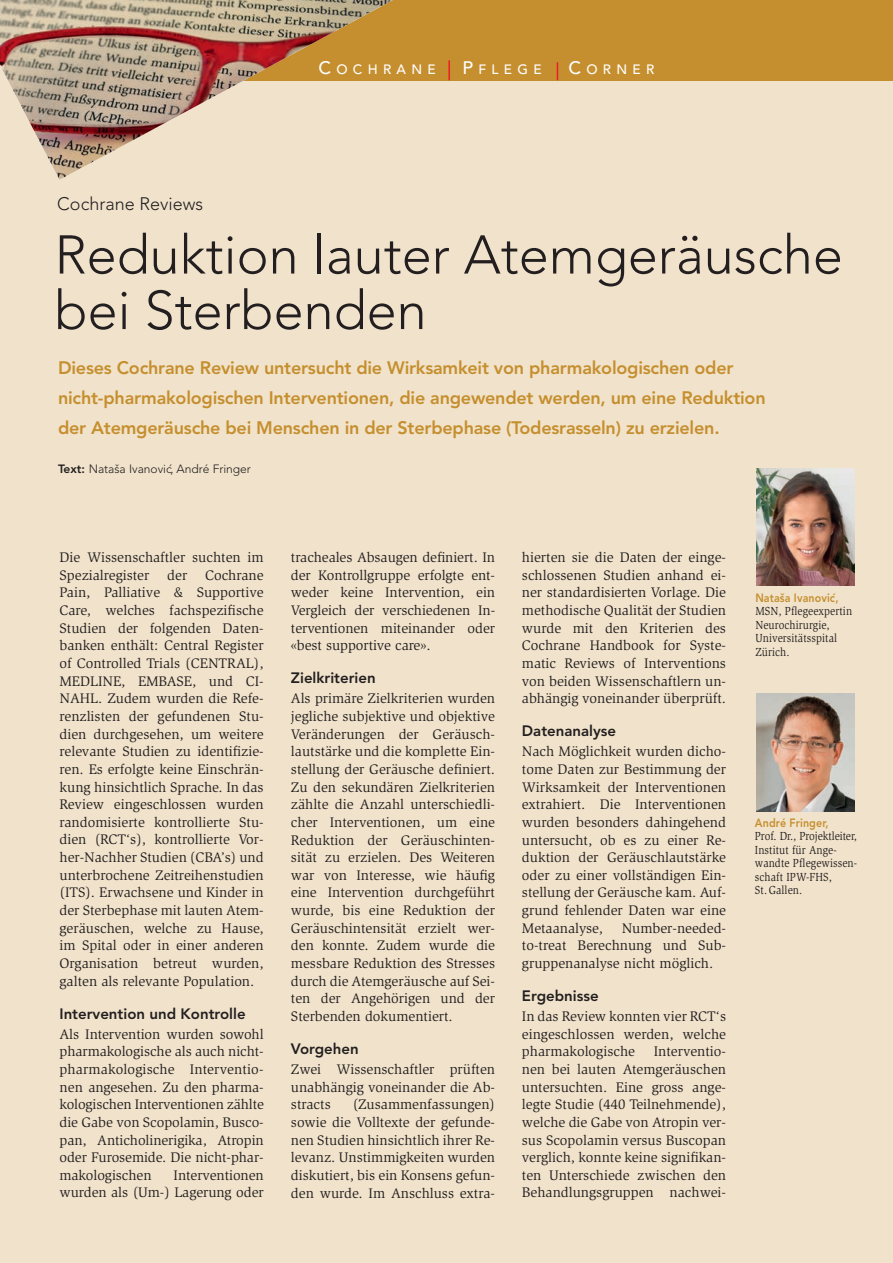
<style>
.page{position:relative;width:893px;height:1263px;background:#f1e3cb}
.page>*{position:absolute;margin:0;border:0;box-sizing:border-box;transform-origin:0 0}
.t1{font:300 54px/55.5px "Avenir";color:#231f20}
.t2{font:800 18px/30px "Avenir";letter-spacing:-.01em;color:#c58f2f}
.t3{font:300 18px "Avenir";color:#231f20}
.t4{font:800 15px "Avenir";color:#231f20}
.t5{font:14.25px/17.7px "Slimbach";color:#231f20;text-align:justify}
.t6{font:500 13.5px "Avenir";letter-spacing:.395em;color:#fff}
.t7{font:12px/13.5px "Slimbach";letter-spacing:.01em;color:#231f20;scale:.89 1}
.t8{font:300 12px "Avenir";color:#231f20}
.t9{font:800 12px "Avenir";letter-spacing:.01em;color:#c58f2f;scale:.89 1}
.s1{font-size:18px}
.s2{font-weight:800}
</style>
<div class="page">
<div style="left:60px;top:0;width:833px;height:81px;background:#c58f2f"></div>
<hr style="left:448px;top:60px;width:2px;height:20px;background:#ee1d23">
<svg style="left:557px;top:62px;width:1px;height:18px"></svg>
<img style="left:0;top:0;width:393px;height:180px">
<img style="left:756px;top:694px;width:99px;height:117px">
<img style="left:756px;top:468px;width:99px;height:118px">
<p class="t6" style="left:318px;top:64px;width:119px"><span class="s1">C</span>OCHRANE</p>
<p class="t6" style="left:463px;top:64px;width:80px"><span class="s1">P</span>FLEGE</p>
<p class="t6" style="left:568px;top:64px;width:87px"><span class="s1">C</span>ORNER</p>
<p class="t3" style="left:57px;top:196px;width:147px">Cochrane Reviews</p>
<h1 class="t1" style="left:55px;top:231px;width:790px">Reduktion lauter Atemgeräusche bei Sterbenden</h1>
<p class="t2" style="left:58px;top:354px;width:709px">Dieses Cochrane Review untersucht die Wirksamkeit von pharmakologischen oder nicht-pharmakologischen Interventionen, die angewendet werden, um eine Reduktion der Atemgeräusche bei Menschen in der Sterbephase (Todesrasseln) zu erzielen.</p>
<p class="t8" style="left:58px;top:463px;width:194px"><span class="s2">Text:</span> Natasˇa Ivanovic´, André Fringer</p>
<p class="t5" style="left:60px;top:550px;width:206px">Die Wissenschaftler suchten im<br>Spezialregister</p>
<p class="t5" style="left:60px;top:567px;width:206px;text-indent:146px">Cochrane Pain, Palliative &amp; Supportive Care, welches fachspezifische Studien der folgenden Daten&shy;banken enthält: Central Register of Controlled Trials (CENTRAL), MEDLINE, EMBASE, und CI-NAHL. Zudem wurden die Refe&shy;renzlisten der gefundenen Stu&shy;dien durchgesehen, um weitere relevante Studien zu identifizie&shy;ren. Es erfolgte keine Einschrän&shy;kung hinsichtlich Sprache. In das Review eingeschlossen wurden randomisierte kontrollierte Stu&shy;dien (RCT‘s), kontrollierte Vor&shy;her-Nachher Studien (CBA’s) und unterbrochene Zeitreihenstudien (ITS). Erwachsene und Kinder in der Sterbephase mit lauten Atem&shy;geräuschen, welche zu Hause, im Spital oder in einer anderen Organisation betreut wurden, galten als relevante Population.</p>
<p class="t4" style="left:60px;top:1007px;width:188px">Intervention und Kontrolle</p>
<p class="t5" style="left:60px;top:1026px;width:206px">Als Intervention wurden sowohl pharmakologische als auch nicht&shy;pharmakologische Interventio&shy;nen angesehen. Zu den pharma&shy;kologischen Interventionen zählte die Gabe von Scopolamin, Busco&shy;pan, Anticholinerigika, Atropin oder Furosemide. Die nicht-phar&shy;makologischen</p>
<p class="t5" style="left:167px;top:567px;width:22px">der</p>
<p class="t5" style="left:60px;top:1167px;width:206px;text-align:right">Interventionen<br>wurden als (Um-) Lagerung oder</p>
<p class="t5" style="left:291px;top:550px;width:206px">tracheales Absaugen definiert. In der Kontrollgruppe erfolgte ent&shy;weder keine Intervention, ein Vergleich der verschiedenen In&shy;terventionen miteinander oder «best supportive care».</p>
<p class="t4" style="left:291px;top:672px;width:86px">Zielkriterien</p>
<p class="t5" style="left:291px;top:691px;width:206px">Als primäre Zielkriterien wurden jegliche subjektive und objektive Veränderungen der Geräusch&shy;lautstärke und die komplette Ein&shy;stellung der Geräusche definiert.<br>Zu den sekundären Zielkriterien zählte die Anzahl unterschiedli&shy;cher Interventionen, um eine Reduktion der Geräuschinten&shy;sität zu erzielen. Des Weiteren war von Interesse, wie häufig eine Intervention durchgeführt wurde, bis eine Reduktion der Geräuschintensität erzielt wer&shy;den konnte. Zudem wurde die messbare Reduktion des Stresses durch die Atemgeräusche auf Sei&shy;ten der Angehörigen und der Sterbenden dokumentiert.</p>
<p class="t4" style="left:291px;top:1042px;width:69px">Vorgehen</p>
<p class="t5" style="left:291px;top:1061px;width:206px">Zwei Wissenschaftler prüften unabhängig voneinander die Ab&shy;stracts</p>
<p class="t5" style="left:291px;top:1097px;width:206px;text-indent:62px">(Zusammenfassungen) sowie die Volltexte der gefunde&shy;nen Studien hinsichtlich ihrer Re&shy;levanz. Unstimmigkeiten wurden diskutiert, bis ein Konsens gefun&shy;den wurde. Im Anschluss extra-</p>
<p class="t5" style="left:522px;top:550px;width:206px">hierten sie die Daten der einge&shy;schlossenen Studien anhand ei&shy;ner standardisierten Vorlage. Die methodische Qualität der Studien wurde mit den Kriterien des Cochrane Handbook for Syste&shy;matic Reviews of Interventions von beiden Wissenschaftlern un&shy;abhängig voneinander überprüft.</p>
<p class="t4" style="left:522px;top:725px;width:96px">Datenanalyse</p>
<p class="t5" style="left:522px;top:744px;width:206px">Nach Möglichkeit wurden dicho&shy;tome Daten zur Bestimmung der Wirksamkeit der Interventionen extrahiert. Die Interventionen wurden besonders dahingehend untersucht, ob es zu einer Re&shy;duktion der Geräuschlautstärke oder zu einer vollständigen Ein&shy;stellung der Geräusche kam. Auf&shy;grund fehlender Daten war eine Metaanalyse,</p>
<p class="t5" style="left:522px;top:920px;width:206px;text-indent:100px">Number-needed&shy;to-treat Berechnung und Sub&shy;gruppenanalyse nicht möglich.</p>
<p class="t4" style="left:522px;top:989px;width:78px">Ergebnisse</p>
<p class="t5" style="left:522px;top:1008px;width:206px">In das Review konnten vier RCT‘s eingeschlossen werden, welche pharmakologische</p>
<p class="t5" style="left:522px;top:1044px;width:206px;text-indent:132px">Interventio&shy;nen bei lauten Atemgeräuschen untersuchten. Eine gross ange&shy;legte Studie (440 Teilnehmende), welche die Gabe von Atropin ver&shy;sus Scopolamin versus Buscopan verglich, konnte keine signifikan&shy;ten Unterschiede zwischen den Behandlungsgruppen nachwei-</p>
<p class="t9" style="left:755px;top:592px;width:95px">Natasˇa Ivanovic´,</p>
<p class="t7" style="left:755px;top:605px;width:110px">MSN, Pflegeexpertin<br>Neurochirurgie,<br>Universitätsspital<br>Zürich.</p>
<p class="t9" style="left:755px;top:818px;width:84px">André Fringer,</p>
<p class="t7" style="left:755px;top:830px;width:116px">Prof. Dr., Projektleiter,<br>Institut für Ange&shy;wandte Pflegewissen&shy;schaft IPW-FHS,<br>St.Gallen.</p>
</div>
